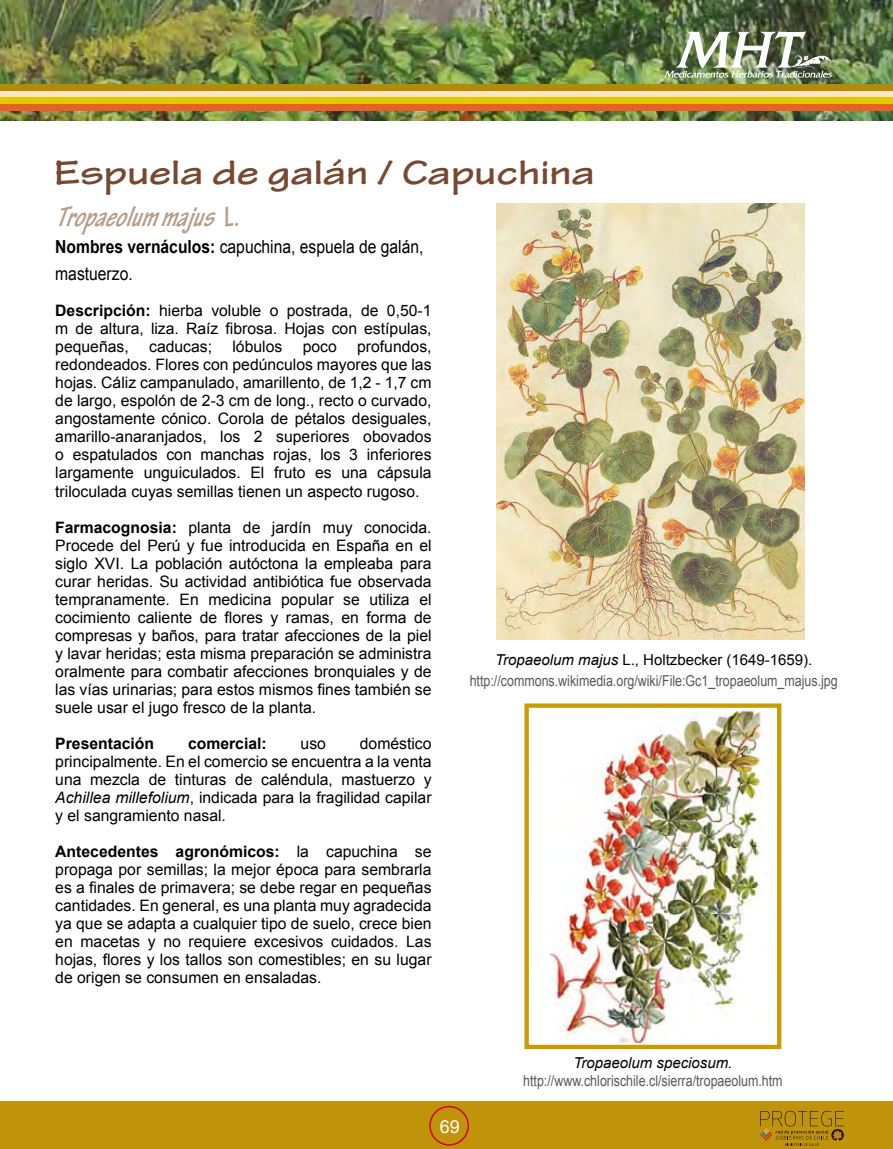
<style>
.page{position:relative;width:893px;height:1149px;background:#fff}
.page>*{position:absolute;margin:0;border:0;box-sizing:border-box;transform-origin:0 0}
.t1{font:700 expanded 36px "Tekton Pro";color:#774933}
.t2{font:italic 700 condensed 30px "Tekton Pro";color:#b89b87;scale:.9 1}
.t3{font:18px/27px "Arial";color:#000;scale:.87 1}
.t4{font:18px "Arial";color:#fff}
.t5{font:15.75px/18px "Arial";color:#000;text-align:justify}
.t6{font:700 15.75px "Arial";color:#000}
.t7{font:15px/21px "Arial";color:#58585a;text-align:center;scale:.83 1}
.t8{font:italic 15px "Arial";color:#000}
.s1{font-style:normal}
.s2{font-weight:700}
.s3{font-style:italic}
.s4{font-style:italic;color:#000}
.s5{color:#000}
</style>
<div class="page">
<img style="left:0;top:0;width:893px;height:120px">
<div style="left:0;top:1100px;width:893px;height:48px;background:#c0930b"></div>
<img style="left:664px;top:31px;width:175px;height:47px">
<svg style="left:760px;top:1110px;width:84px;height:35px"></svg>
<div style="left:0;top:91px;width:893px;height:6px;background:#fee6c3"></div>
<div style="left:0;top:97px;width:893px;height:7px;background:#e1c800"></div>
<div style="left:0;top:104px;width:893px;height:7px;background:#e95f2a"></div>
<div style="left:0;top:84px;width:893px;height:7px;background:#b28b0a"></div>
<div style="left:429px;top:1105px;width:40px;height:40px;border:2px solid #cd071e;border-radius:50%"></div>
<img style="left:496px;top:203px;width:308px;height:436px">
<img style="left:549px;top:709px;width:214px;height:334px">
<div style="left:524px;top:703px;width:257px;height:345px;border:4px solid #c99d01"></div>
<h1 class="t1" style="left:54px;top:151px;width:542px">Espuela de galán / Capuchina</h1>
<h2 class="t2" style="left:55px;top:199px;width:206px">Tropaeolummajus<span class="s1">L .</span></h2>
<p class="t3" style="left:55px;top:233px;width:425px"><span class="s2">Nombres vernáculos:</span> capuchina, espuela de galán, mastuerzo.</p>
<p class="t5" style="left:55px;top:302px;width:378px"><span class="s2">Descripción:</span> hierba voluble o postrada, de 0,50-1 m de altura, liza. Raíz fibrosa. Hojas con estípulas, pequeñas,</p>
<p class="t5" style="left:55px;top:338px;width:378px;text-indent:302px">profundos, redondeados. Flores con pedúnculos mayores que las hojas. Cáliz campanulado, amarillento, de 1,2 - 1,7 cm de largo, espolón de 2-3 cm de long., recto o curvado, angostamente cónico. Corola de pétalos desiguales, amarillo-anaranjados, los 2 superiores obovados o espatulados con manchas rojas, los 3 inferiores largamente unguiculados. El fruto es una cápsula triloculada cuyas semillas tienen un aspecto rugoso.</p>
<p class="t5" style="left:55px;top:518px;width:378px"><span class="s2">Farmacognosia:</span> planta de jardín muy conocida.<br>Procede del Perú y fue introducida en España en el siglo XVI. La población autóctona la empleaba para curar heridas. Su actividad antibiótica fue observada tempranamente. En medicina popular se utiliza el cocimiento caliente de flores y ramas, en forma de compresas y baños, para tratar afecciones de la piel y lavar heridas; esta misma preparación se administra oralmente para combatir afecciones bronquiales y de las vías urinarias; para estos mismos fines también se suele usar el jugo fresco de la planta.</p>
<p class="t6" style="left:55px;top:732px;width:100px">Presentación</p>
<p class="t6" style="left:188px;top:732px;width:80px">comercial:</p>
<p class="t5" style="left:301px;top:734px;width:27px">uso</p>
<p class="t5" style="left:149px;top:338px;width:65px">caducas;</p>
<p class="t5" style="left:232px;top:338px;width:51px">lóbulos</p>
<p class="t5" style="left:303px;top:338px;width:36px">poco</p>
<p class="t5" style="left:55px;top:734px;width:378px;text-indent:305px">doméstico principalmente. En el comercio se encuentra a la venta una mezcla de tinturas de caléndula, mastuerzo y <span class="s3">Achillea millefolium</span>, indicada para la fragilidad capilar y el sangramiento nasal.</p>
<p class="t5" style="left:55px;top:842px;width:378px"><span class="s2">Antecedentes agronómicos:</span> la capuchina se propaga por semillas; la mejor época para sembrarla es a finales de primavera; se debe regar en pequeñas cantidades. En general, es una planta muy agradecida ya que se adapta a cualquier tipo de suelo, crece bien en macetas y no requiere excesivos cuidados. Las hojas, flores y los tallos son comestibles; en su lugar de origen se consumen en ensaladas.</p>
<p class="t7" style="left:470px;top:649px;width:445px"><span class="s4">Tropaeolum majus</span> <span class="s5">L., Holtzbecker (1649-1659). </span>http://commons.wikimedia.org/wiki/File:Gc1_tropaeolum_majus.jpg</p>
<p class="t4" style="left:440px;top:1114px;width:22px">69</p>
<p class="t8" style="left:573px;top:1052px;width:160px">Tropaeolum speciosum.</p>
<p class="t7" style="left:523px;top:1069px;width:314px">http://www.chlorischile.cl/sierra/tropaeolum.htm</p>
</div>
